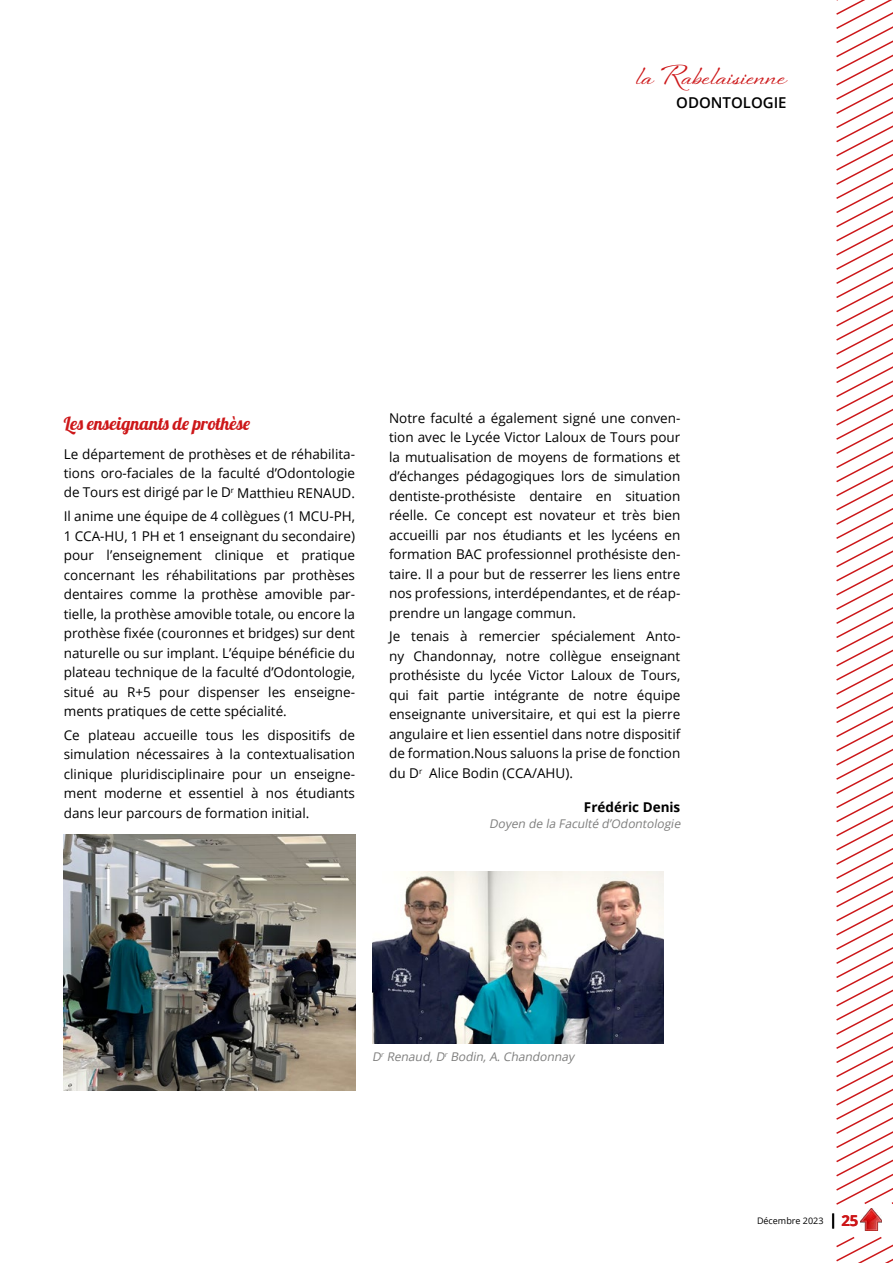
<style>
.page{position:relative;width:893px;height:1263px;background:#fff}
.page>*{position:absolute;margin:0;border:0;box-sizing:border-box;transform-origin:0 0}
.t1{font:700 25.5px "Sheila";color:#cd1719}
.t2{font:18px "Lobster";color:#cd1719}
.t3{font:600 15px "Open Sans";color:#000}
.t4{font:700 15px "Open Sans";color:#cd1719}
.t5{font:13.5px/19.5px "Open Sans";color:#000;text-align:justify}
.t6{font:700 13.5px "Open Sans";color:#000}
.t7{font:italic 12px "Open Sans";color:#7e7e7d}
.t8{font:9px "Open Sans";color:#000}
.s1{font-weight:700;font-size:15px}
</style>
<div class="page">
<svg style="left:836px;top:0;width:57px;height:1205px"></svg>
<svg style="left:836px;top:1237px;width:57px;height:26px"></svg>
<img style="left:860px;top:1209px;width:22px;height:21px">
<img style="left:372px;top:872px;width:291px;height:171px">
<img style="left:64px;top:835px;width:291px;height:255px">
<h1 class="t1" style="left:637px;top:60px;width:151px">la Rabelaisienne</h1>
<p class="t3" style="left:676px;top:92px;width:112px">ODONTOLOGIE</p>
<h2 class="t2" style="left:64px;top:412px;width:188px">Les enseignants de prothèse</h2>
<p class="t5" style="left:64px;top:443px;width:293px">Le département de prothèses et de réhabilita&shy;tions oro-faciales de la faculté d’Odontologie de Tours est dirigé par le D<sup>r</sup> Matthieu RENAUD.</p>
<p class="t5" style="left:64px;top:506px;width:293px">Il anime une équipe de 4 collègues (1 MCU-PH, 1 CCA-HU, 1 PH et 1 enseignant du secondaire) pour l’enseignement clinique et pratique concernant les réhabilitations par prothèses dentaires comme la prothèse amovible par&shy;tielle, la prothèse amovible totale, ou encore la prothèse fixée (couronnes et bridges) sur dent naturelle ou sur implant. L’équipe bénéficie du plateau technique de la faculté d’Odontologie, situé au R+5 pour dispenser les enseigne&shy;ments pratiques de cette spécialité.</p>
<p class="t5" style="left:64px;top:725px;width:293px">Ce plateau accueille tous les dispositifs de simulation nécessaires à la contextualisation clinique pluridisciplinaire pour un enseigne&shy;ment moderne et essentiel à nos étudiants dans leur parcours de formation initial.</p>
<p class="t5" style="left:389px;top:408px;width:293px">Notre faculté a également signé une conven&shy;tion avec le Lycée Victor Laloux de Tours pour la mutualisation de moyens de formations et d’échanges pédagogiques lors de simulation dentiste-prothésiste dentaire en situation réelle. Ce concept est novateur et très bien accueilli par nos étudiants et les lycéens en formation BAC professionnel prothésiste den&shy;taire. Il a pour but de resserrer les liens entre nos professions, interdépendantes, et de réap&shy;prendre un langage commun.</p>
<p class="t5" style="left:389px;top:626px;width:293px">Je tenais à remercier spécialement Anto&shy;ny Chandonnay, notre collègue enseignant prothésiste du lycée Victor Laloux de Tours, qui fait partie intégrante de notre équipe enseignante universitaire, et qui est la pierre angulaire et lien essentiel dans notre dispositif de formation.Nous saluons la prise de fonction du D<sup>r</sup> Alice Bodin (CCA/AHU).</p>
<p class="t6" style="left:584px;top:797px;width:98px">Frédéric Denis</p>
<p class="t7" style="left:489px;top:816px;width:195px">Doyen de la Faculté d’Odontologie</p>
<p class="t7" style="left:372px;top:1048px;width:204px">D<sup>r</sup> Renaud,D<sup>r</sup> Bodin,A.Chandonnay</p>
<p class="t8" style="left:757px;top:1214px;width:82px">Décembre 2023 <span class="s1">|</span></p>
<p class="t4" style="left:841px;top:1210px;width:19px">25</p>
</div>
